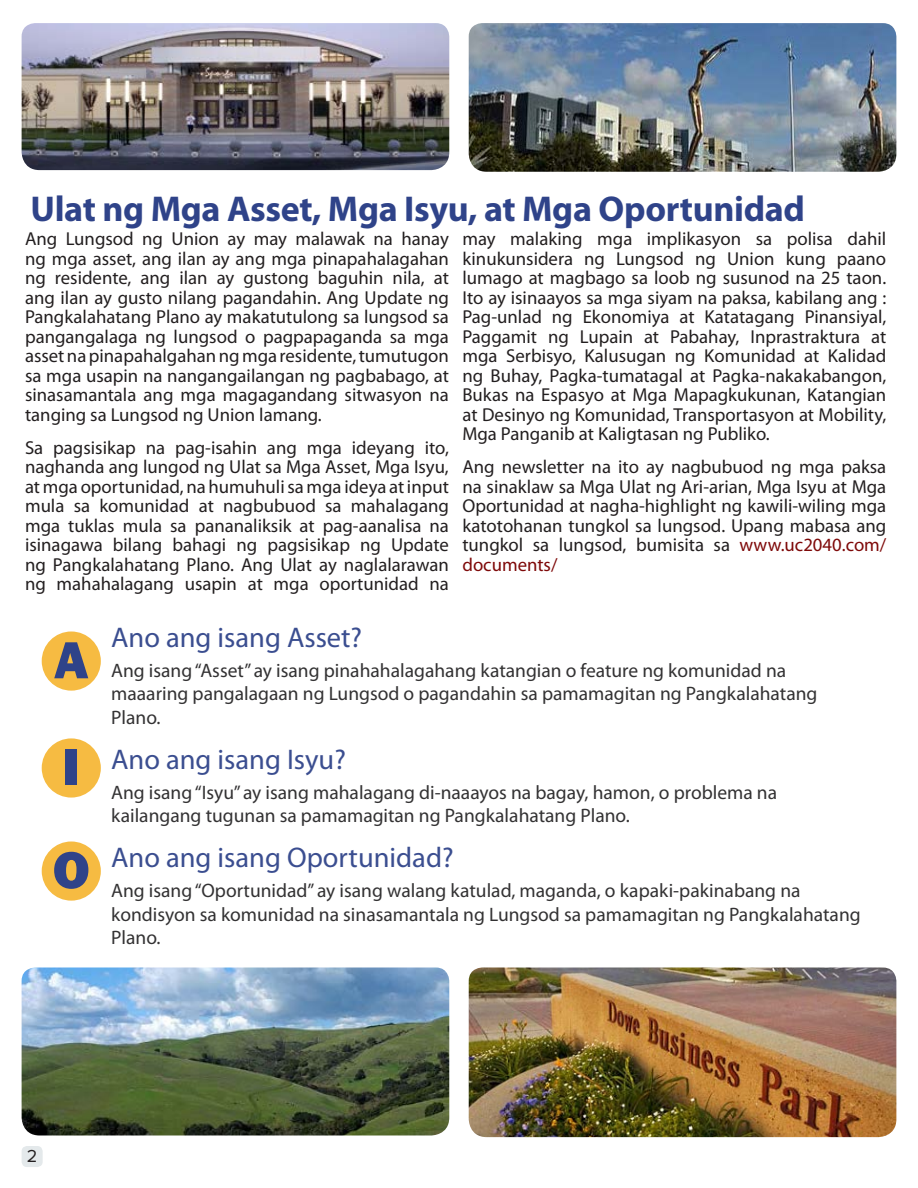
<style>
.page{position:relative;width:918px;height:1188px;background:#fff}
.page>*{position:absolute;margin:0;border:0;box-sizing:border-box;transform-origin:0 0}
.t1{font:800 54px "Franklin Gothic";color:#2f4389}
.t2{font:700 36px "Myriad Pro";letter-spacing:-.01em;color:#2f4389}
.t3{font:28.5px "Myriad Pro";color:#3b4e90}
.t4{font:19.5px/23.4px "Myriad Pro";color:#333233}
.t5{font:18.75px/19.5px "Myriad Pro";color:#231f20;text-align:justify}
.t6{font:18px "Proxima Nova";color:#231f20}
.s1{color:#7e0909}
</style>
<div class="page">
<div style="left:22px;top:1146px;width:21px;height:21px;background:#e4e9eb;border-radius:5px"></div>
<img style="left:22px;top:23px;width:427px;height:147px">
<img style="left:469px;top:23px;width:427px;height:149px">
<div style="left:42px;top:632px;width:59px;height:59px;background:#f6bb42;border-radius:50%"></div>
<div style="left:42px;top:842px;width:59px;height:59px;background:#f6bb42;border-radius:50%"></div>
<div style="left:42px;top:738px;width:59px;height:60px;background:#f6bb42;border-radius:50%"></div>
<img style="left:22px;top:968px;width:427px;height:168px">
<img style="left:469px;top:968px;width:427px;height:169px">
<h2 class="t2" style="left:31px;top:185px;width:776px">Ulat ng Mga Asset, Mga Isyu, at Mga Oportunidad</h2>
<p class="t5" style="left:25px;top:229px;width:425px">Ang Lungsod ng Union ay may malawak na hanay ng mga asset, ang ilan ay ang mga pinapahalagahan ng residente, ang ilan ay gustong baguhin nila, at ang ilan ay gusto nilang pagandahin. Ang Update ng Pangkalahatang Plano ay makatutulong sa lungsod sa pangangalaga ng lungsod o pagpapaganda sa mga asset na pinapahalgahan ng mga residente, tumutugon sa mga usapin na nangangailangan ng pagbabago, at sinasamantala ang mga magagandang sitwasyon na tanging sa Lungsod ng Union lamang.</p>
<p class="t5" style="left:25px;top:437px;width:425px">Sa pagsisikap na pag-isahin ang mga ideyang ito, naghanda ang lungod ng Ulat sa Mga Asset, Mga Isyu, at mga oportunidad, na humuhuli sa mga ideya at input mula sa komunidad at nagbubuod sa mahalagang mga tuklas mula sa pananaliksik at pag-aanalisa na isinagawa bilang bahagi ng pagsisikap ng Update ng Pangkalahatang Plano. Ang Ulat ay naglalarawan ng mahahalagang usapin at mga oportunidad na</p>
<p class="t5" style="left:462px;top:229px;width:425px">may malaking mga implikasyon sa polisa dahil kinukunsidera ng Lungsod ng Union kung paano lumago at magbago sa loob ng susunod na 25 taon.<br>Ito ay isinaayos sa mga siyam na paksa, kabilang ang :<br>Pag-unlad ng Ekonomiya at Katatagang Pinansiyal, Paggamit ng Lupain at Pabahay, Inprastraktura at mga Serbisyo, Kalusugan ng Komunidad at Kalidad ng Buhay, Pagka-tumatagal at Pagka-nakakabangon, Bukas na Espasyo at Mga Mapagkukunan, Katangian at Desinyo ng Komunidad, Transportasyon at Mobility, Mga Panganib at Kaligtasan ng Publiko.</p>
<p class="t5" style="left:462px;top:457px;width:425px">Ang newsletter na ito ay nagbubuod ng mga paksa na sinaklaw sa Mga Ulat ng Ari-arian, Mga Isyu at Mga Oportunidad at nagha-highlight ng kawili-wiling mga katotohanan tungkol sa lungsod. Upang mabasa ang tungkol sa lungsod, bumisita sa <span class="s1">www.uc2040.com/ documents/</span></p>
<h1 class="t1" style="left:54px;top:625px;width:36px">A</h1>
<h1 class="t1" style="left:63px;top:732px;width:19px">I</h1>
<h1 class="t1" style="left:53px;top:835px;width:39px">O</h1>
<h3 class="t3" style="left:111px;top:620px;width:252px">Ano ang isang Asset?</h3>
<p class="t4" style="left:111px;top:658px;width:708px">Ang isang “Asset” ay isang pinahahalagahang katangian o feature ng komunidad na maaaring pangalagaan ng Lungsod o pagandahin sa pamamagitan ng Pangkalahatang<br>Plano.</p>
<h3 class="t3" style="left:111px;top:742px;width:236px">Ano ang isang Isyu?</h3>
<p class="t4" style="left:111px;top:780px;width:667px">Ang isang “Isyu” ay isang mahalagang di-naaayos na bagay, hamon, o problema na kailangang tugunan sa pamamagitan ng Pangkalahatang Plano.</p>
<h3 class="t3" style="left:111px;top:840px;width:344px">Ano ang isang Oportunidad?</h3>
<p class="t4" style="left:111px;top:879px;width:751px">Ang isang “Oportunidad” ay isang walang katulad, maganda, o kapaki-pakinabang na kondisyon sa komunidad na sinasamantala ng Lungsod sa pamamagitan ng Pangkalahatang<br>Plano.</p>
<p class="t6" style="left:27px;top:1148px;width:12px">2</p>
</div>
